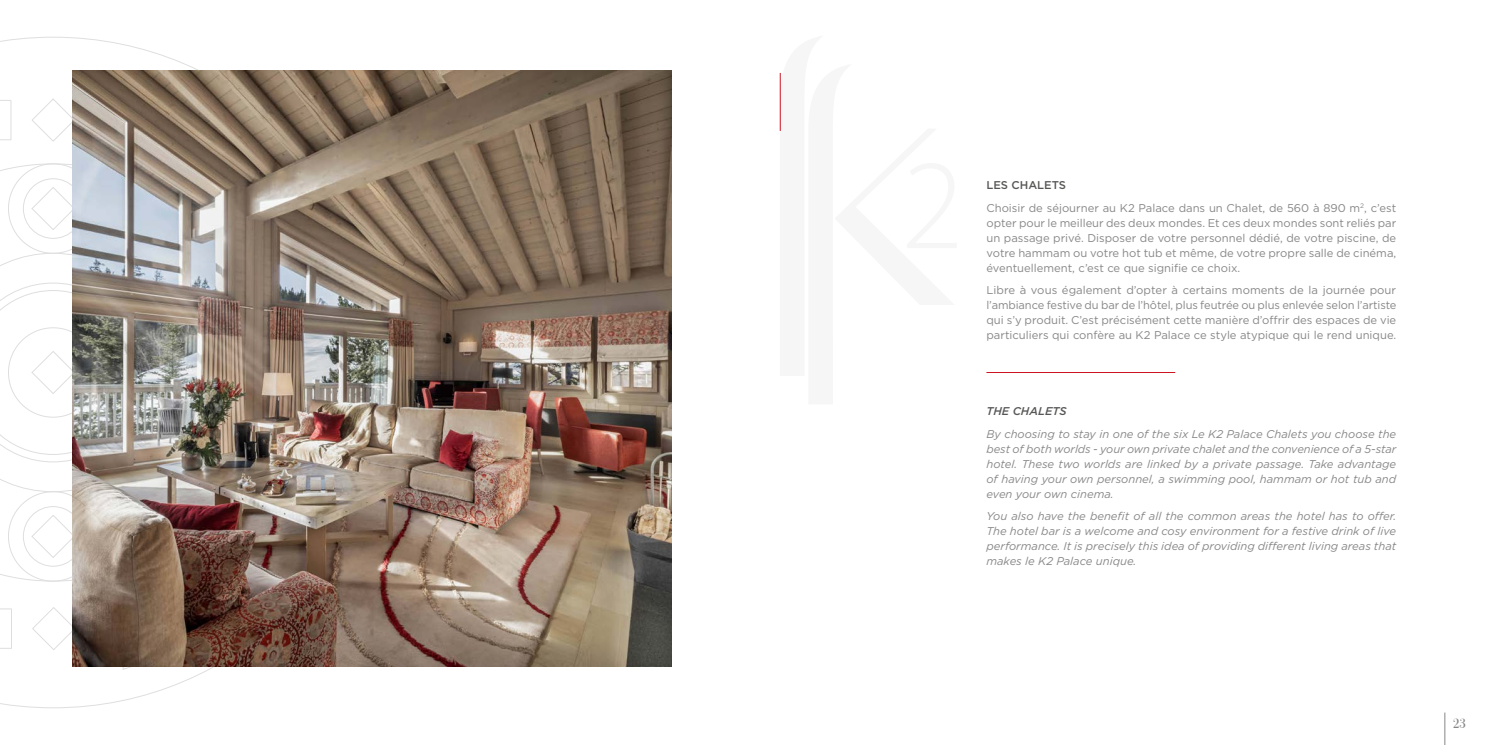
<style>
.page{position:relative;width:1489px;height:745px;background:#fff}
.page>*{position:absolute;margin:0;border:0;box-sizing:border-box;transform-origin:0 0}
.t1{font:14.12px "Vogue";color:#878787}
.t2{font:11.25px/15px "Gotham";color:#878787;text-align:justify}
.t3{font:italic 11.25px/15px "Gotham";color:#878787;text-align:justify}
.t4{font:500 11.25px "Gotham";color:#575756}
.t5{font:italic 500 11.25px "Gotham";color:#575756}
</style>
<div class="page">
<svg style="left:0;top:79px;width:351px;height:590px"></svg>
<img style="left:73px;top:71px;width:599px;height:595px">
<hr style="left:780px;top:73px;width:1px;height:58px;background:#cd1423">
<hr style="left:986px;top:372px;width:189px;height:1px;background:#cd1423">
<hr style="left:1444px;top:712px;width:1px;height:32px;background:#878787">
<p class="t4" style="left:986px;top:178px;width:81px">LES CHALETS</p>
<p class="t2" style="left:986px;top:200px;width:411px">Choisir de séjourner au K2 Palace dans un Chalet, de 560 à 890 m<sup>2</sup>, c’est opter pour le meilleur des deux mondes. Et ces deux mondes sont reliés par un passage privé. Disposer de votre personnel dédié, de votre piscine, de votre hammam ou votre hot tub et même, de votre propre salle de cinéma, éventuellement, c’est ce que signifie ce choix.</p>
<p class="t2" style="left:986px;top:282px;width:411px">Libre à vous également d’opter à certains moments de la journée pour l’ambiance festive du bar de l’hôtel, plus feutrée ou plus enlevée selon l’artiste qui s’y produit. C’est précisément cette manière d’offrir des espaces de vie particuliers qui confère au K2 Palace ce style atypique qui le rend unique.</p>
<p class="t5" style="left:986px;top:403px;width:82px">THE CHALETS</p>
<p class="t3" style="left:986px;top:425px;width:411px">By choosing to stay in one of the six Le K2 Palace Chalets you choose the best of both worlds - your own private chalet and the convenience of a 5-star hotel. These two worlds are linked by a private passage. Take advantage of having your own personnel, a swimming pool, hammam or hot tub and even your own cinema.</p>
<p class="t3" style="left:986px;top:508px;width:411px">You also have the benefit of all the common areas the hotel has to offer.<br>The hotel bar is a welcome and cosy environment for a festive drink of live performance. It is precisely this idea of providing different living areas that makes le K2 Palace unique.</p>
<p class="t1" style="left:1452px;top:717px;width:14px">23</p>
</div>
